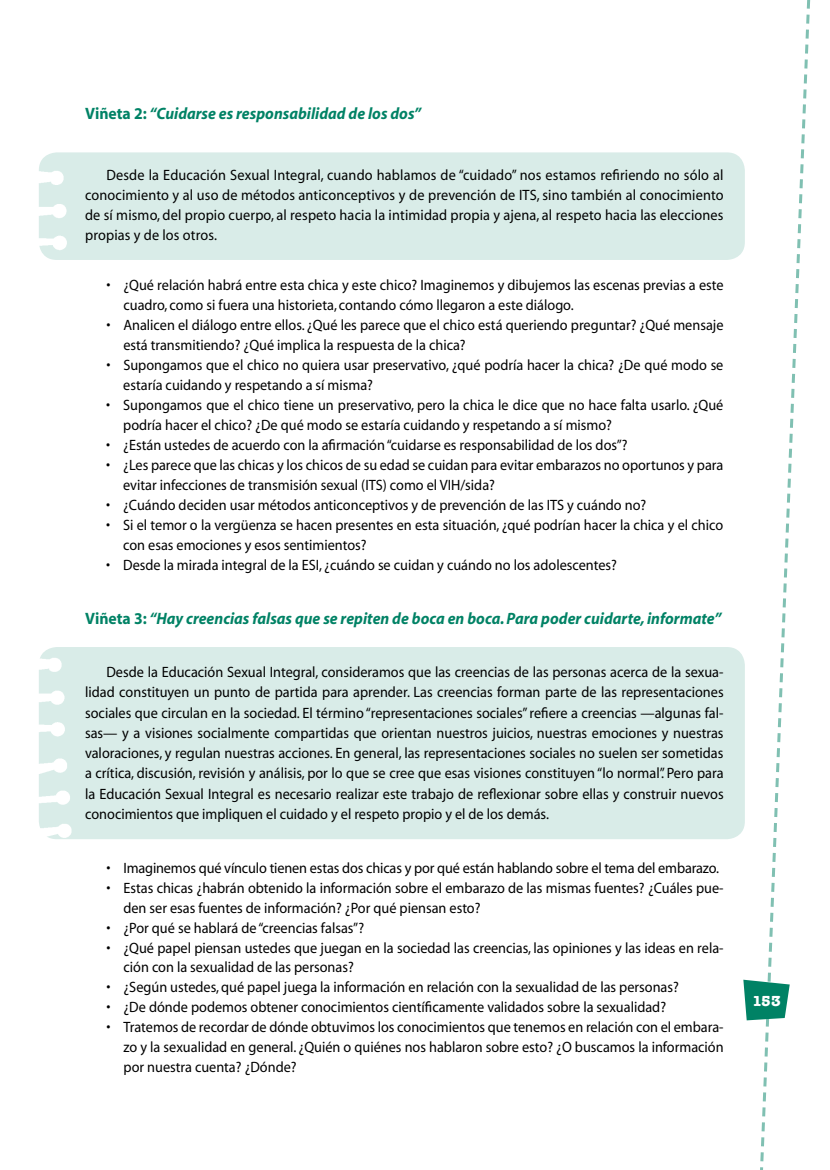
<style>
.page{position:relative;width:830px;height:1170px;background:#fff}
.page>*{position:absolute;margin:0;border:0;box-sizing:border-box;transform-origin:0 0}
.t1{font:italic 700 16.5px "Myriad";color:#008265;scale:.95 1}
.t2{font:15px/20.2px "Myriad";color:#000;scale:.95 1}
.t3{font:700 15px "American Typewriter";color:#fff}
.s1{font-style:normal}
</style>
<div class="page">
<svg style="left:760px;top:0;width:51px;height:1169px"></svg>
<svg style="left:743px;top:979px;width:46px;height:41px;background:#2a977e"></svg>
<div style="left:39px;top:152px;width:705px;height:108px;background:#d9ece8;border-radius:18px"></div>
<div style="left:39px;top:647px;width:705px;height:192px;background:#d9ece8;border-radius:18px"></div>
<img style="left:39px;top:171px;width:28px;height:89px">
<img style="left:39px;top:656px;width:32px;height:183px">
<p class="t1" style="left:85px;top:105px;width:355px"><span class="s1">Viñeta 2:</span> “Cuidarse es responsabilidad de los dos”</p>
<p class="t2" style="left:85px;top:165px;width:673px;text-align:justify;text-indent:21px">Desde la Educación Sexual Integral, cuando hablamos de “cuidado” nos estamos refiriendo no sólo al conocimiento y al uso de métodos anticonceptivos y de prevención de ITS, sino también al conocimiento de sí mismo, del propio cuerpo, al respeto hacia la intimidad propia y ajena, al respeto hacia las elecciones propias y de los otros.</p>
<p class="t2" style="left:123px;top:276px;width:633px;text-indent:-17px">• ¿Qué relación habrá entre esta chica y este chico? Imaginemos y dibujemos las escenas previas a este cuadro, como si fuera una historieta, contando cómo llegaron a este diálogo.</p>
<p class="t2" style="left:123px;top:316px;width:633px;text-indent:-17px">• Analicen el diálogo entre ellos. ¿Qué les parece que el chico está queriendo preguntar? ¿Qué mensaje está transmitiendo? ¿Qué implica la respuesta de la chica?</p>
<p class="t2" style="left:123px;top:356px;width:633px;text-indent:-17px">• Supongamos que el chico no quiera usar preservativo, ¿qué podría hacer la chica? ¿De qué modo se estaría cuidando y respetando a sí misma?</p>
<p class="t2" style="left:123px;top:395px;width:633px;text-indent:-17px">• Supongamos que el chico tiene un preservativo, pero la chica le dice que no hace falta usarlo. ¿Qué podría hacer el chico? ¿De qué modo se estaría cuidando y respetando a sí mismo?</p>
<p class="t2" style="left:106px;top:435px;width:550px">• ¿Están ustedes de acuerdo con la afirmación“cuidarse es responsabilidad de los dos”?</p>
<p class="t2" style="left:123px;top:455px;width:633px;text-indent:-17px">• ¿Les parece que las chicas y los chicos de su edad se cuidan para evitar embarazos no oportunos y para evitar infecciones de transmisión sexual (ITS) como el VIH/sida?</p>
<p class="t2" style="left:106px;top:495px;width:570px">• ¿Cuándo deciden usar métodos anticonceptivos y de prevención de las ITS y cuándo no?</p>
<p class="t2" style="left:123px;top:515px;width:633px;text-indent:-17px">• Si el temor o la vergüenza se hacen presentes en esta situación, ¿qué podrían hacer la chica y el chico con esas emociones y esos sentimientos?</p>
<p class="t2" style="left:106px;top:555px;width:539px">• Desde la mirada integral de la ESI, ¿cuándo se cuidan y cuándo no los adolescentes?</p>
<p class="t1" style="left:85px;top:609px;width:671px"><span class="s1">Viñeta 3:</span> “Hay creencias falsas que se repiten de boca en boca. Para poder cuidarte, informate”</p>
<p class="t2" style="left:85px;top:662px;width:673px;text-align:justify;text-indent:21px">Desde la Educación Sexual Integral, consideramos que las creencias de las personas acerca de la sexua&shy;lidad constituyen un punto de partida para aprender. Las creencias forman parte de las representaciones sociales que circulan en la sociedad. El término “representaciones sociales” refiere a creencias —algunas fal&shy;sas— y a visiones socialmente compartidas que orientan nuestros juicios, nuestras emociones y nuestras valoraciones, y regulan nuestras acciones. En general, las representaciones sociales no suelen ser sometidas a crítica, discusión, revisión y análisis, por lo que se cree que esas visiones constituyen “lo normal”. Pero para la Educación Sexual Integral es necesario realizar este trabajo de reflexionar sobre ellas y construir nuevos conocimientos que impliquen el cuidado y el respeto propio y el de los demás.</p>
<p class="t2" style="left:106px;top:858px;width:646px">• Imaginemos qué vínculo tienen estas dos chicas y por qué están hablando sobre el tema del embarazo.</p>
<p class="t2" style="left:123px;top:878px;width:633px;text-indent:-17px">• Estas chicas ¿habrán obtenido la información sobre el embarazo de las mismas fuentes? ¿Cuáles pue&shy;den ser esas fuentes de información? ¿Por qué piensan esto?</p>
<p class="t2" style="left:106px;top:917px;width:273px">• ¿Por qué se hablará de“creencias falsas”?</p>
<p class="t2" style="left:123px;top:938px;width:633px;text-indent:-17px">• ¿Qué papel piensan ustedes que juegan en la sociedad las creencias, las opiniones y las ideas en rela&shy;ción con la sexualidad de las personas?</p>
<p class="t2" style="left:106px;top:977px;width:603px">• ¿Según ustedes, qué papel juega la información en relación con la sexualidad de las personas?</p>
<p class="t2" style="left:106px;top:997px;width:590px">• ¿De dónde podemos obtener conocimientos científicamente validados sobre la sexualidad?</p>
<p class="t2" style="left:123px;top:1017px;width:633px;text-align:justify;text-indent:-17px">• Tratemos de recordar de dónde obtuvimos los conocimientos que tenemos en relación con el embara&shy;zo y la sexualidad en general. ¿Quién o quiénes nos hablaron sobre esto? ¿O buscamos la información por nuestra cuenta? ¿Dónde?</p>
<p class="t3" style="left:751px;top:988px;width:30px">153</p>
</div>
